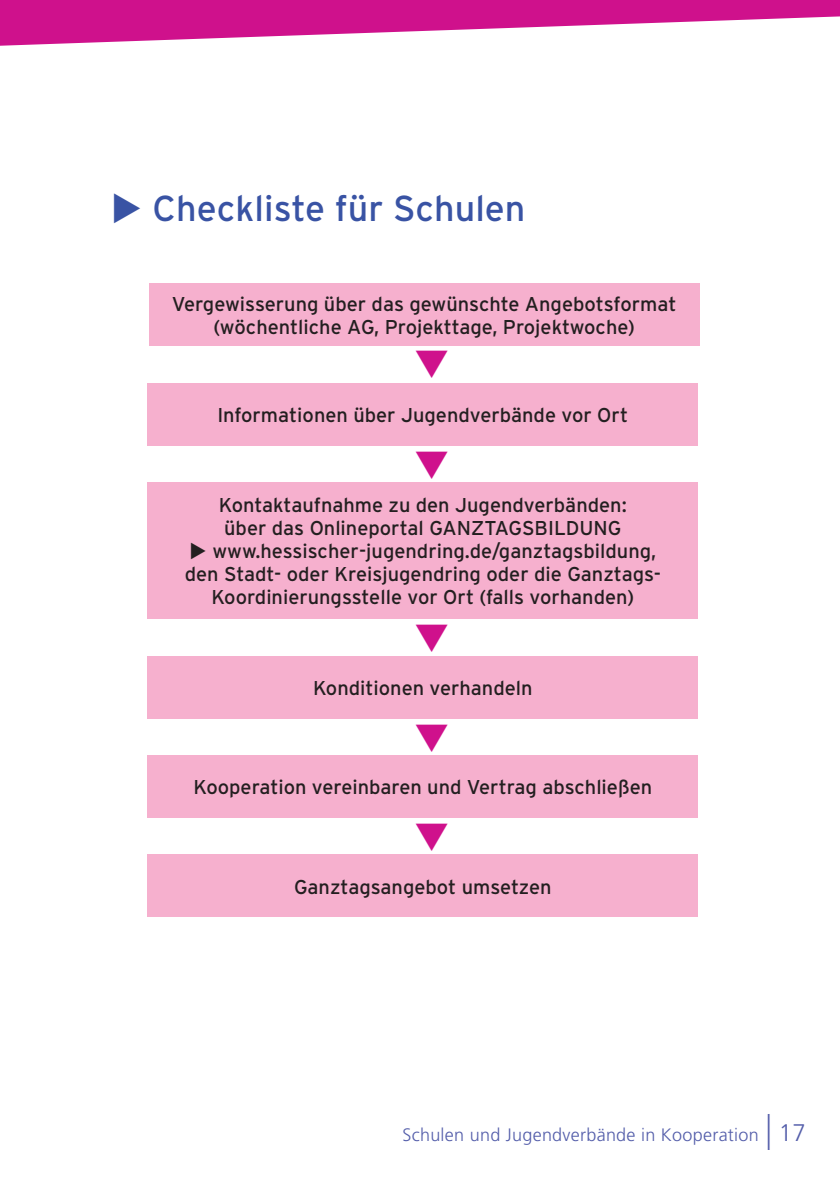
<style>
.page{position:relative;width:840px;height:1191px;background:#fff}
.page>*{position:absolute;margin:0;border:0;box-sizing:border-box;transform-origin:0 0}
.t1{font:36px "Interstate";color:#3953a4}
.t2{font:20px/23px "Interstate";color:#231f20;text-align:center}
.t3{font:300 18px "Frutiger LT Std";letter-spacing:.015em;color:#545eaa}
.s1{font-size:36px}
.s2{font-size:24px}
</style>
<div class="page">
<svg style="left:0;top:0;width:839px;height:46px;fill:#cf118c"></svg>
<div style="left:149px;top:283px;width:550px;height:63px;background:#f6b0ce"></div>
<div style="left:147px;top:383px;width:550px;height:62px;background:#f6b0ce"></div>
<div style="left:147px;top:482px;width:550px;height:136px;background:#f6b0ce"></div>
<div style="left:147px;top:755px;width:550px;height:62px;background:#f6b0ce"></div>
<div style="left:147px;top:854px;width:550px;height:63px;background:#f6b0ce"></div>
<div style="left:147px;top:656px;width:550px;height:62px;background:#f6b0ce"></div>
<h1 class="t1" style="left:111px;top:186px;width:415px">◆ Checkliste für Schulen</h1>
<p class="t2" style="left:172px;top:292px;width:506px">Vergewisserung über das gewünschte Angebotsformat (wöchentliche AG, Projekttage, Projektwoche)</p>
<p class="t2" style="left:217px;top:403px;width:412px">Informationen über Jugendverbände vor Ort</p>
<p class="t2" style="left:219px;top:493px;width:409px;text-align:left">Kontaktaufnahme zu den Jugendverbänden: über das Onlineportal GANZTAGSBILDUNG</p>
<p class="t2" style="left:185px;top:539px;width:477px">◆ www.hessischer-jugendring.de/ganztagsbildung, den Stadt- oder Kreisjugendring oder die Ganztags-<br>Koordinierungsstelle vor Ort (falls vorhanden)</p>
<p class="t2" style="left:313px;top:676px;width:221px">Konditionen verhandeln</p>
<p class="t2" style="left:193px;top:775px;width:460px">Kooperation vereinbaren und Vertrag abschließen</p>
<p class="t2" style="left:294px;top:875px;width:259px">Ganztagsangebot umsetzen</p>
<p class="t3" style="left:402px;top:1124px;width:404px">Schulen und Jugendverbände in Kooperation <span class="s1">|</span> <span class="s2">17</span></p>
</div>
